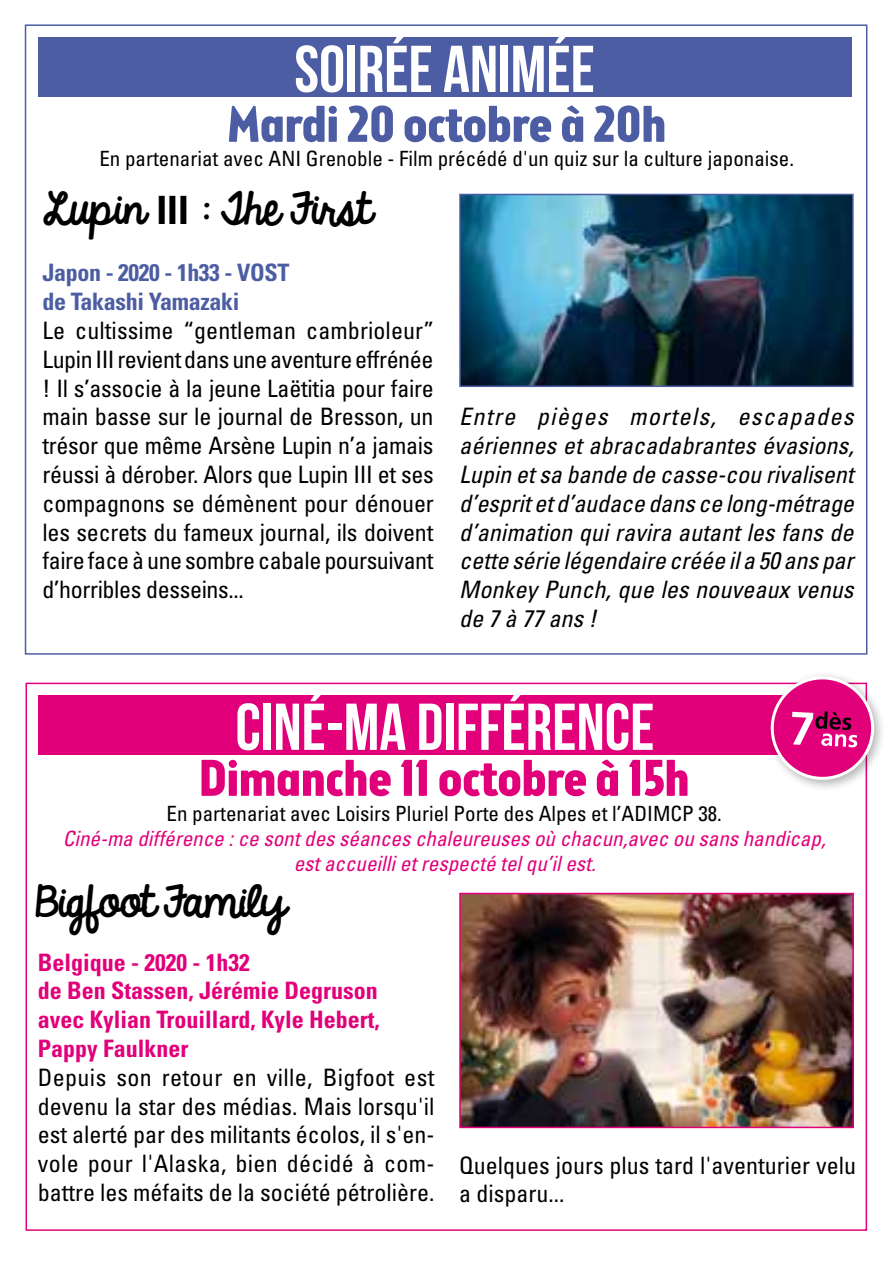
<style>
.page{position:relative;width:893px;height:1276px;background:#fff}
.page>*{position:absolute;margin:0;border:0;box-sizing:border-box;transform-origin:0 0}
.t1{font:66px "Bebas Neue";color:#fff}
.t2{font:700 51px "Brooklyn Samuels Four";color:#e2007a}
.t3{font:700 51px "Brooklyn Samuels Four";color:#4c5da3}
.t4{font:39px "KG Always A Good Time";color:#000}
.t5{font:39px "KG Always A Good Time";letter-spacing:-.02em;color:#000}
.t6{font:condensed 24px/28.8px "Univers";color:#000;text-align:justify}
.t7{font:italic condensed 24px/28.8px "Univers";letter-spacing:.005em;color:#000;text-align:justify}
.t8{font:700 condensed 24px/28.8px "Univers";color:#e2007a}
.t9{font:700 condensed 24px/28.8px "Univers";letter-spacing:-.015em;color:#4c5da3}
.t10{font:condensed 21px "Univers";color:#000}
.t11{font:italic condensed 21px/25.2px "Univers";color:#e2007a;text-align:center}
.s1{font-family:"Univers";font-weight:700;font-stretch:condensed}
</style>
<div class="page">
<div style="left:38px;top:37px;width:813px;height:60px;background:#4c5da3"></div>
<div style="left:38px;top:695px;width:814px;height:60px;background:#e2007a"></div>
<div style="left:765px;top:671px;width:121px;height:121px;background:#000;opacity:.3"></div>
<svg style="left:768px;top:673px;width:109px;height:108px"></svg>
<img style="left:462px;top:895px;width:389px;height:230px">
<div style="left:459px;top:892px;width:395px;height:236px;border:2px solid #e2007a"></div>
<img style="left:462px;top:197px;width:389px;height:187px">
<div style="left:459px;top:194px;width:395px;height:193px;border:2px solid #4c5da3"></div>
<h1 class="t1" style="left:294px;top:33px;width:302px">SOIRÉE ANIMÉE</h1>
<h2 class="t3" style="left:227px;top:94px;width:440px">Mardi 20 octobre à 20h</h2>
<p class="t10" style="left:99px;top:145px;width:696px">En partenariat avec ANI Grenoble - Film précédé d'un quiz sur la culture japonaise.</p>
<h3 class="t4" style="left:43px;top:179px;width:331px">Lupin <span class="s1">III</span> : The First</h3>
<p class="t9" style="left:43px;top:258px;width:248px">Japon - 2020 - 1h33 - VOST de Takashi Yamazaki</p>
<p class="t6" style="left:43px;top:316px;width:393px">Le cultissime “gentleman cambrioleur” Lupin III revient dans une aventure effrénée ! Il s’associe à la jeune Laëtitia pour faire main basse sur le journal de Bresson, un trésor que même Arsène Lupin n’a jamais réussi à dérober. Alors que Lupin III et ses compagnons se démènent pour dénouer les secrets du fameux journal, ils doivent faire face à une sombre cabale poursuivant d’horribles desseins...</p>
<p class="t7" style="left:459px;top:402px;width:396px">Entre pièges mortels, escapades aériennes et abracadabrantes évasions, Lupin et sa bande de casse-cou rivalisent d’esprit et d’audace dans ce long-métrage d’animation qui ravira autant les fans de cette série légendaire créée il a 50 ans par Monkey Punch, que les nouveaux venus de 7 à 77 ans !</p>
<h1 class="t1" style="left:235px;top:691px;width:421px">CINÉ-MA DIFFÉRENCE</h1>
<h2 class="t2" style="left:199px;top:748px;width:492px">Dimanche 11 octobre à 15h</h2>
<p class="t10" style="left:167px;top:800px;width:557px">En partenariat avec Loisirs Pluriel Porte des Alpes et l’ADIMCP 38.</p>
<p class="t11" style="left:63px;top:826px;width:764px">Ciné-ma différence : ce sont des séances chaleureuses où chacun,avec ou sans handicap, est accueilli et respecté tel qu’il est.</p>
<h3 class="t5" style="left:35px;top:872px;width:253px">Bigfoot Family</h3>
<p class="t8" style="left:38px;top:947px;width:344px">Belgique - 2020 - 1h32<br>de Ben Stassen, Jérémie Degruson avec Kylian Trouillard, Kyle Hebert,<br>Pappy Faulkner</p>
<p class="t6" style="left:38px;top:1062px;width:398px">Depuis son retour en ville, Bigfoot est devenu la star des médias. Mais lorsqu'il est alerté par des militants écolos, il s'en&shy;vole pour l'Alaska, bien décidé à com&shy;battre les méfaits de la société pétrolière.</p>
<p class="t6" style="left:459px;top:1150px;width:399px">Quelques jours plus tard l'aventurier velu a disparu...</p>
</div>
